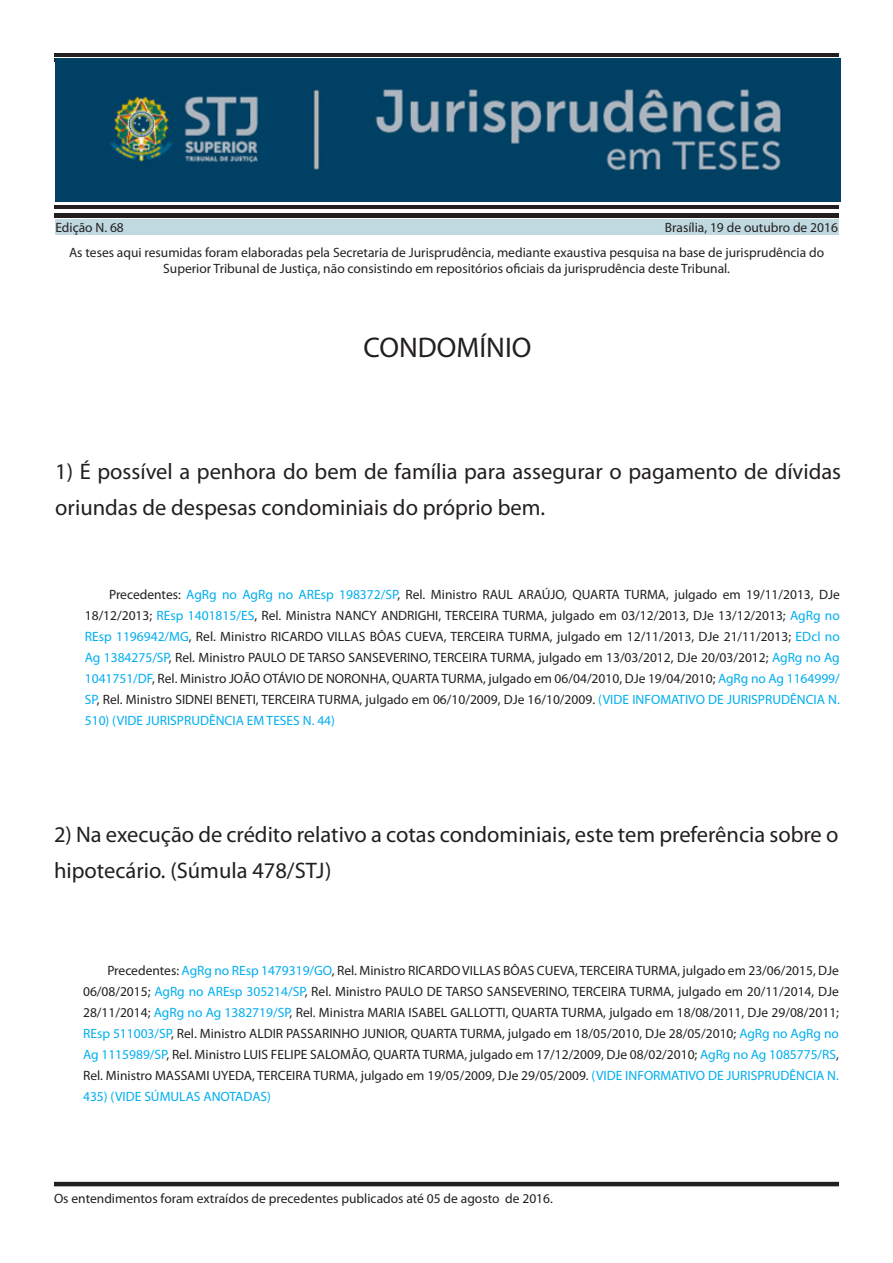
<style>
.page{position:relative;width:893px;height:1263px;background:#fff}
.page>*{position:absolute;margin:0;border:0;box-sizing:border-box;transform-origin:0 0}
.t1{font:28.5px "Myriad Pro";color:#231f20}
.t2{font:22.5px/36px "Myriad Pro";color:#231f20}
.t3{font:13.5px/21px "Myriad Pro";color:#231f20;text-align:justify}
.s1{color:#00aeef}
</style>
<div class="page">
<hr style="left:54px;top:1182px;width:785px;height:4px;background:#231f20">
<hr style="left:54px;top:58px;width:785px;height:3px;background:#231f20">
<hr style="left:54px;top:205px;width:785px;height:3px;background:#231f20">
<img style="left:55px;top:59px;width:785px;height:142px">
<hr style="left:54px;top:53px;width:785px;height:3px;background:#231f20">
<hr style="left:54px;top:214px;width:785px;height:4px;background:#231f20">
<div style="left:55px;top:219px;width:783px;height:16px;background:#c0d9e0"></div>
<p class="t3" style="left:55px;top:217px;width:70px">Edição N. 68</p>
<p class="t3" style="left:665px;top:217px;width:175px">Brasília, 19 de outubro de 2016</p>
<p class="t3" style="left:69px;top:244px;width:756px;line-height:16.2px;text-align:center">As teses aqui resumidas foram elaboradas pela Secretaria de Jurisprudência, mediante exaustiva pesquisa na base de jurisprudência do<br>Superior Tribunal de Justiça, não consistindo em repositórios oficiais da jurisprudência deste Tribunal.</p>
<p class="t1" style="left:364px;top:330px;width:169px">CONDOMÍNIO</p>
<p class="t2" style="left:55px;top:453px;width:787px">1) É possível a penhora do bem de família para assegurar o pagamento de dívidas oriundas de despesas condominiais do próprio bem.</p>
<p class="t3" style="left:85px;top:583px;width:756px;text-indent:24px">Precedentes: <span class="s1">AgRg no AgRg no AREsp 198372/SP</span>, Rel. Ministro RAUL ARAÚJO, QUARTA TURMA, julgado em 19/11/2013, DJe 18/12/2013; <span class="s1">REsp 1401815/ES</span>, Rel. Ministra NANCY ANDRIGHI, TERCEIRA TURMA, julgado em 03/12/2013, DJe 13/12/2013; <span class="s1">AgRg no REsp 1196942/MG</span>, Rel. Ministro RICARDO VILLAS BÔAS CUEVA, TERCEIRA TURMA, julgado em 12/11/2013, DJe 21/11/2013; <span class="s1">EDcl no Ag 1384275/SP</span>, Rel. Ministro PAULO DE TARSO SANSEVERINO, TERCEIRA TURMA, julgado em 13/03/2012, DJe 20/03/2012; <span class="s1">AgRg no Ag 1041751/DF</span>, Rel. Ministro JOÃO OTÁVIO DE NORONHA, QUARTA TURMA, julgado em 06/04/2010, DJe 19/04/2010; <span class="s1">AgRg no Ag 1164999/ SP</span>, Rel. Ministro SIDNEI BENETI, TERCEIRA TURMA, julgado em 06/10/2009, DJe 16/10/2009. <span class="s1">(VIDE INFOMATIVO DE JURISPRUDÊNCIA N.<br>510) (VIDE JURISPRUDÊNCIA EM TESES N. 44)</span></p>
<p class="t2" style="left:54px;top:816px;width:786px">2) Na execução de crédito relativo a cotas condominiais, este tem preferência sobre o hipotecário. (Súmula 478/STJ)</p>
<p class="t3" style="left:83px;top:960px;width:757px;text-indent:24px">Precedentes: <span class="s1">AgRg no REsp 1479319/GO</span>, Rel. Ministro RICARDO VILLAS BÔAS CUEVA, TERCEIRA TURMA, julgado em 23/06/2015, DJe 06/08/2015; <span class="s1">AgRg no AREsp 305214/SP</span>, Rel. Ministro PAULO DE TARSO SANSEVERINO, TERCEIRA TURMA, julgado em 20/11/2014, DJe 28/11/2014; <span class="s1">AgRg no Ag 1382719/SP</span>, Rel. Ministra MARIA ISABEL GALLOTTI, QUARTA TURMA, julgado em 18/08/2011, DJe 29/08/2011; <span class="s1">REsp 511003/SP</span>, Rel. Ministro ALDIR PASSARINHO JUNIOR, QUARTA TURMA, julgado em 18/05/2010, DJe 28/05/2010; <span class="s1">AgRg no AgRg no Ag 1115989/SP</span>, Rel. Ministro LUIS FELIPE SALOMÃO, QUARTA TURMA, julgado em 17/12/2009, DJe 08/02/2010; <span class="s1">AgRg no Ag 1085775/RS</span>, Rel. Ministro MASSAMI UYEDA, TERCEIRA TURMA, julgado em 19/05/2009, DJe 29/05/2009. <span class="s1">(VIDE INFORMATIVO DE JURISPRUDÊNCIA N.<br>435) (VIDE SÚMULAS ANOTADAS)</span></p>
<p class="t3" style="left:54px;top:1187px;width:500px">Os entendimentos foram extraídos de precedentes publicados até 05 de agosto de 2016.</p>
</div>
